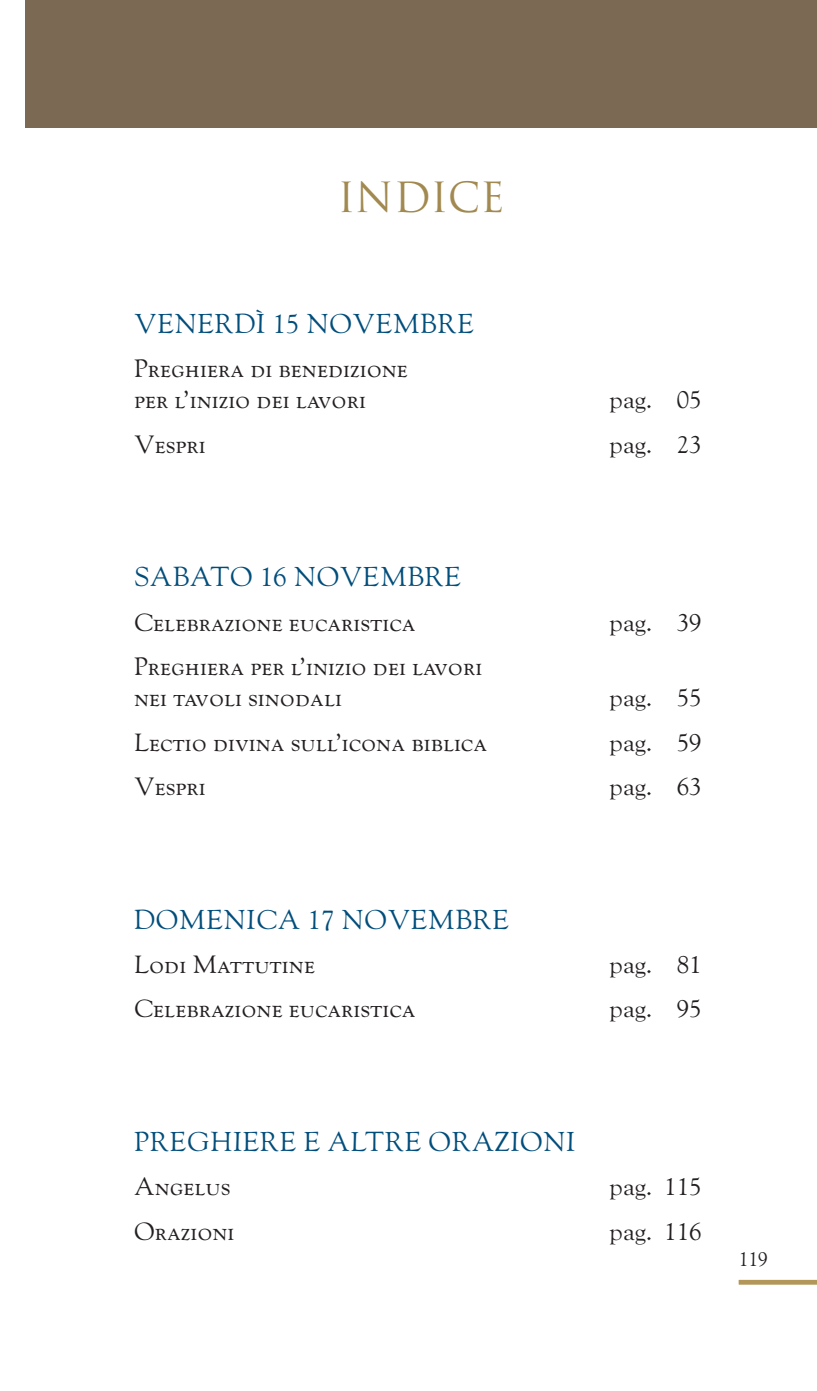
<style>
.page{position:relative;width:817px;height:1391px;background:#fff}
.page>*{position:absolute;margin:0;border:0;box-sizing:border-box;transform-origin:0 0}
.Preghiera{font:40.5px "Trajan Pro";color:#a28950}
.Normale{font:27px "LTC Goudy Oldstyle Pro";letter-spacing:.02em;color:#004d7b}
.Sottotitolo{font:24.75px/31.5px "LTC Goudy Oldstyle Pro";color:#231f20}
.t1{font:20.25px "LTC Goudy Oldstyle Pro";color:#231f20;scale:.95 1}
</style>
<div class="page">
<div style="left:738px;top:1279px;width:78px;height:5px;background:#b39758"></div>
<div style="left:26px;top:0;width:790px;height:128px;background:#7c6954"></div>
<p class="Preghiera" style="left:337px;top:172px;width:169px">INDICE</p>
<p class="Normale" style="left:134px;top:307px;width:341px">VENERDÌ 15 NOVEMBRE</p>
<p class="Sottotitolo" style="left:134px;top:353px;width:275px">Preghiera di benedizione per l’inizio dei lavori</p>
<p class="Sottotitolo" style="left:609px;top:384px;width:94px">pag. 05</p>
<p class="Sottotitolo" style="left:134px;top:429px;width:73px">Vespri</p>
<p class="Sottotitolo" style="left:609px;top:429px;width:94px">pag. 23</p>
<p class="Normale" style="left:134px;top:561px;width:328px">SABATO 16 NOVEMBRE</p>
<p class="Sottotitolo" style="left:134px;top:607px;width:283px">Celebrazione eucaristica</p>
<p class="Sottotitolo" style="left:609px;top:607px;width:94px">pag. 39</p>
<p class="Sottotitolo" style="left:134px;top:651px;width:350px">Preghiera per l’inizio dei lavori nei tavoli sinodali</p>
<p class="Sottotitolo" style="left:609px;top:682px;width:94px">pag. 55</p>
<p class="Sottotitolo" style="left:134px;top:727px;width:354px">Lectio divina sull’icona biblica</p>
<p class="Sottotitolo" style="left:609px;top:727px;width:94px">pag. 59</p>
<p class="Sottotitolo" style="left:134px;top:771px;width:73px">Vespri</p>
<p class="Sottotitolo" style="left:609px;top:771px;width:94px">pag. 63</p>
<p class="Normale" style="left:134px;top:903px;width:376px">DOMENICA 17 NOVEMBRE</p>
<p class="Sottotitolo" style="left:134px;top:949px;width:182px">Lodi Mattutine</p>
<p class="Sottotitolo" style="left:609px;top:949px;width:94px">pag. 81</p>
<p class="Sottotitolo" style="left:134px;top:993px;width:283px">Celebrazione eucaristica</p>
<p class="Sottotitolo" style="left:609px;top:993px;width:94px">pag. 95</p>
<p class="Normale" style="left:134px;top:1126px;width:442px">PREGHIERE E ALTRE ORAZIONI</p>
<p class="Sottotitolo" style="left:134px;top:1171px;width:98px">Angelus</p>
<p class="Sottotitolo" style="left:609px;top:1171px;width:94px">pag. 115</p>
<p class="Sottotitolo" style="left:134px;top:1215px;width:102px">Orazioni</p>
<p class="Sottotitolo" style="left:609px;top:1215px;width:94px">pag. 116</p>
<p class="t1" style="left:738px;top:1247px;width:32px">119</p>
</div>
